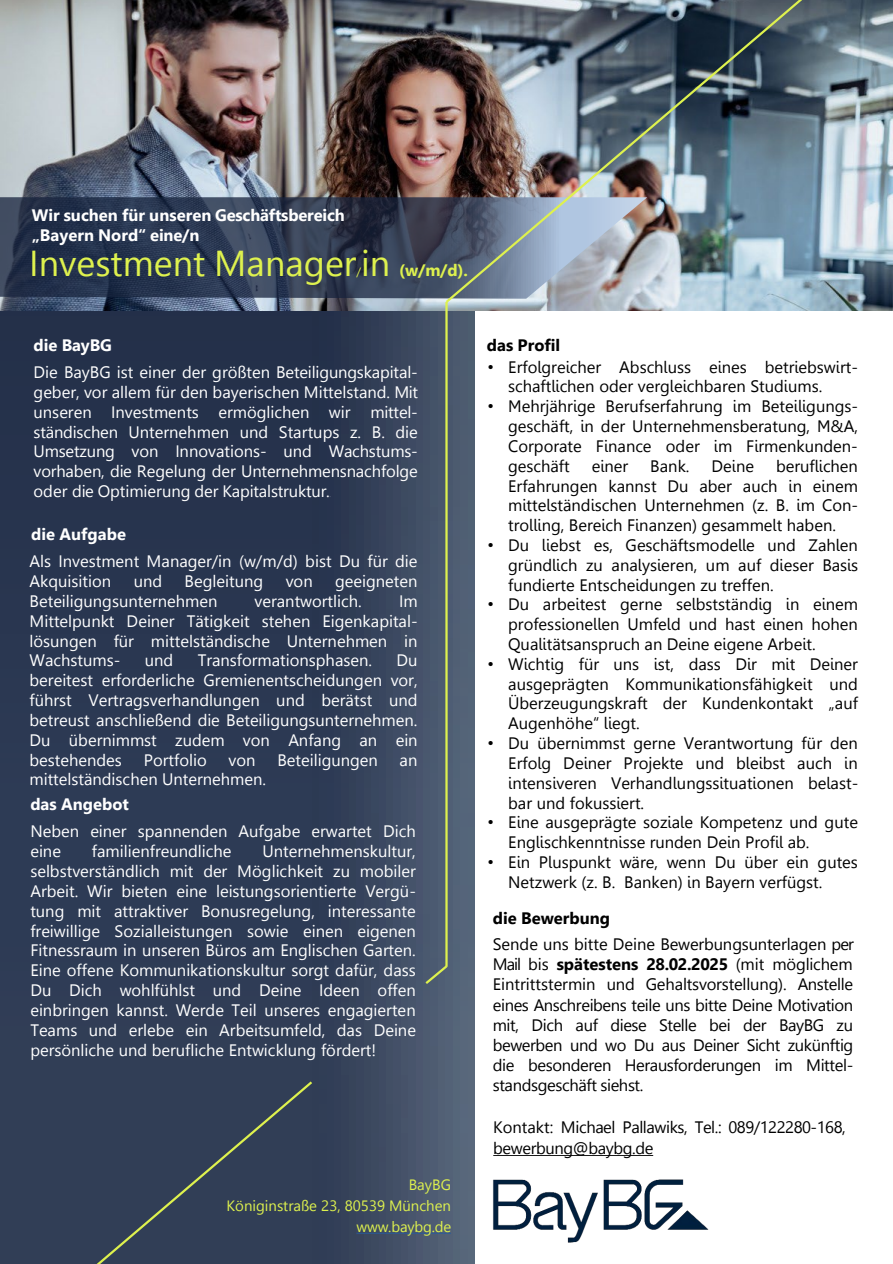
<style>
.page{position:relative;width:893px;height:1264px;background:#fff}
.page>*{position:absolute;margin:0;border:0;box-sizing:border-box;transform-origin:0 0}
.t1{font:36px "Leelawadee UI";color:#def14e}
.t2{font:16.5px/19.8px "Leelawadee UI";color:#fff;text-align:justify}
.t3{font:16.5px/19.8px "Leelawadee";color:#000;text-align:justify}
.t4{font:16.5px/20.2px "Leelawadee UI";letter-spacing:-.025em;color:#000;text-align:justify}
.t5{font:700 16.5px/19.8px "Leelawadee UI";color:#fff}
.t6{font:700 16.5px "Leelawadee UI";color:#000}
.t7{font:700 16.5px "Leelawadee UI";color:#def14e}
.t8{font:15px "Leelawadee UI";color:#def14e}
.t9{font:12px "Leelawadee UI";color:#def14e}
.t10{font:4.5px "Leelawadee UI";color:#fff}
.s1{font-weight:400;font-size:36px}
.s2{font-family:"Arial"}
.s3{font-weight:700}
</style>
<div class="page">
<img style="left:0;top:310px;width:474px;height:953px">
<img style="left:0;top:0;width:892px;height:310px">
<svg style="left:0;top:197px;width:443px;height:101px"></svg>
<img style="left:443px;top:0;width:363px;height:305px">
<hr style="left:445px;top:302px;width:2px;height:664px;background:#def14e">
<svg style="left:356px;top:1232px;width:95px;height:1px"></svg>
<svg style="left:423px;top:962px;width:26px;height:24px"></svg>
<div style="left:89px;top:1078px;width:225px;height:185px;background:#313e56"></div>
<img style="left:493px;top:1179px;width:216px;height:64px">
<p class="t5" style="left:32px;top:204px;width:314px">Wir suchen für unseren Geschäftsbereich „Bayern Nord“ eine/n</p>
<h1 class="t1" style="left:29px;top:238px;width:328px">Investment Manager</h1>
<h1 class="t7" style="left:361px;top:258px;width:108px"><span class="s1">in</span> (w/m/d).</h1>
<h1 class="t9" style="left:356px;top:263px;width:6px">/</h1>
<p class="t5" style="left:34px;top:334px;width:80px">die BayBG</p>
<p class="t2" style="left:34px;top:361px;width:386px">Die BayBG ist einer der größten Beteiligungskapital&shy;geber, vor allem für den bayerischen Mittelstand. Mit unseren Investments ermöglichen wir mittel&shy;ständischen Unternehmen und Startups z. B. die Umsetzung von Innovations- und Wachstums&shy;vorhaben, die Regelung der Unternehmensnachfolge oder die Optimierung der Kapitalstruktur.</p>
<p class="t10" style="left:329px;top:492px;width:2px">.</p>
<p class="t5" style="left:31px;top:523px;width:96px">die Aufgabe</p>
<p class="t2" style="left:30px;top:550px;width:389px">Als Investment Manager/in (w/m/d) bist Du für die<br>Akquisition</p>
<p class="t2" style="left:134px;top:570px;width:30px">und</p>
<p class="t2" style="left:185px;top:570px;width:80px">Begleitung</p>
<p class="t2" style="left:286px;top:570px;width:29px">von</p>
<p class="t2" style="left:335px;top:570px;width:84px">geeigneten</p>
<p class="t2" style="left:30px;top:590px;width:189px">Beteiligungsunternehmen</p>
<p class="t2" style="left:254px;top:590px;width:109px">verantwortlich.</p>
<p class="t2" style="left:30px;top:590px;width:389px;text-indent:369px">Im Mittelpunkt Deiner Tätigkeit stehen Eigenkapital&shy;lösungen für mittelständische Unternehmen in Wachstums-</p>
<p class="t2" style="left:145px;top:649px;width:30px">und</p>
<p class="t2" style="left:198px;top:649px;width:176px">Transformationsphasen.</p>
<p class="t2" style="left:29px;top:649px;width:389px;text-indent:367px">Du bereitest erforderliche Gremienentscheidungen vor, führst Vertragsverhandlungen und berätst und betreust anschließend die Beteiligungsunternehmen.<br>Du übernimmst zudem von Anfang an ein bestehendes</p>
<p class="t2" style="left:144px;top:748px;width:64px">Portfolio</p>
<p class="t2" style="left:228px;top:748px;width:29px">von</p>
<p class="t2" style="left:277px;top:748px;width:102px">Beteiligungen</p>
<p class="t2" style="left:399px;top:748px;width:19px">an</p>
<p class="t2" style="left:29px;top:768px;width:238px">mittelständischen Unternehmen.</p>
<p class="t5" style="left:30px;top:793px;width:100px">das Angebot</p>
<p class="t2" style="left:30px;top:820px;width:387px">Neben einer spannenden Aufgabe erwartet Dich eine</p>
<p class="t2" style="left:92px;top:840px;width:141px">familienfreundliche</p>
<p class="t2" style="left:30px;top:840px;width:387px;text-indent:232px">Unternehmenskultur, selbstverständlich mit der Möglichkeit zu mobiler Arbeit. Wir bieten eine leistungsorientierte Vergü&shy;tung mit attraktiver Bonusregelung, interessante freiwillige Sozialleistungen sowie einen eigenen Fitnessraum in unseren Büros am Englischen Garten.<br>Eine offene Kommunikationskultur sorgt dafür, dass Du Dich wohlfühlst und Deine Ideen offen einbringen kannst. Werde Teil unseres engagierten Teams und erlebe ein Arbeitsumfeld, das Deine persönliche und berufliche Entwicklung fördert!</p>
<p class="t8" style="left:408px;top:1173px;width:44px">BayBG</p>
<p class="t8" style="left:226px;top:1194px;width:226px">Königinstraße 23, 80539 München</p>
<p class="t8" style="left:356px;top:1215px;width:96px">www.baybg.de</p>
<p class="t6" style="left:486px;top:333px;width:75px">das Profil</p>
<p class="t3" style="left:508px;top:357px;width:351px;text-indent:-20px"><span class="s2">•</span> Erfolgreicher Abschluss eines betriebswirt&shy;schaftlichen oder vergleichbaren Studiums.</p>
<p class="t3" style="left:508px;top:396px;width:351px;text-indent:-20px"><span class="s2">•</span> Mehrjährige Berufserfahrung im Beteiligungs&shy;geschäft, in der Unternehmensberatung, M&amp;A, Corporate Finance oder im Firmenkunden&shy;geschäft</p>
<p class="t3" style="left:508px;top:456px;width:351px;text-indent:268px">beruflichen Erfahrungen kannst Du aber auch in einem mittelständischen Unternehmen (z. B. im Con&shy;trolling, Bereich Finanzen) gesammelt haben.</p>
<p class="t3" style="left:508px;top:535px;width:351px;text-indent:-20px"><span class="s2">•</span> Du liebst es, Geschäftsmodelle und Zahlen gründlich zu analysieren, um auf dieser Basis fundierte Entscheidungen zu treffen.</p>
<p class="t3" style="left:508px;top:594px;width:351px;text-indent:-20px"><span class="s2">•</span> Du arbeitest gerne selbstständig in einem professionellen Umfeld und hast einen hohen Qualitätsanspruch an Deine eigene Arbeit.</p>
<p class="t3" style="left:508px;top:654px;width:351px;text-indent:-20px"><span class="s2">•</span> Wichtig für uns ist, dass Dir mit Deiner ausgeprägten Kommunikationsfähigkeit und Überzeugungskraft der Kundenkontakt „auf Augenhöhe“ liegt.</p>
<p class="t3" style="left:508px;top:733px;width:351px;text-indent:-20px"><span class="s2">•</span> Du übernimmst gerne Verantwortung für den Erfolg Deiner Projekte und bleibst auch in intensiveren Verhandlungssituationen belast&shy;bar und fokussiert.</p>
<p class="t3" style="left:508px;top:812px;width:351px;text-indent:-20px"><span class="s2">•</span> Eine ausgeprägte soziale Kompetenz und gute<br>Englischkenntnisse runden Dein Profil ab.</p>
<p class="t3" style="left:508px;top:852px;width:351px;text-indent:-20px"><span class="s2">•</span> Ein Pluspunkt wäre, wenn Du über ein gutes<br>Netzwerk (z. B. Banken) in Bayern verfügst.</p>
<p class="t3" style="left:591px;top:456px;width:38px">einer</p>
<p class="t3" style="left:650px;top:456px;width:41px">Bank.</p>
<p class="t3" style="left:711px;top:456px;width:44px">Deine</p>
<p class="t6" style="left:493px;top:905px;width:119px">die Bewerbung</p>
<p class="t4" style="left:492px;top:933px;width:362px">Sende uns bitte Deine Bewerbungsunterlagen per Mail bis <span class="s3">spätestens 28.02.2025</span> (mit möglichem Eintrittstermin und Gehaltsvorstellung). Anstelle eines Anschreibens teile uns bitte Deine Motivation mit, Dich auf diese Stelle bei der BayBG zu bewerben und wo Du aus Deiner Sicht zukünftig die besonderen Herausforderungen im Mittel&shy;standsgeschäft siehst.</p>
<p class="t4" style="left:493px;top:1116px;width:354px">Kontakt: Michael Pallawiks, Tel.: 089/122280-168, bewerbung@baybg.de</p>
</div>
